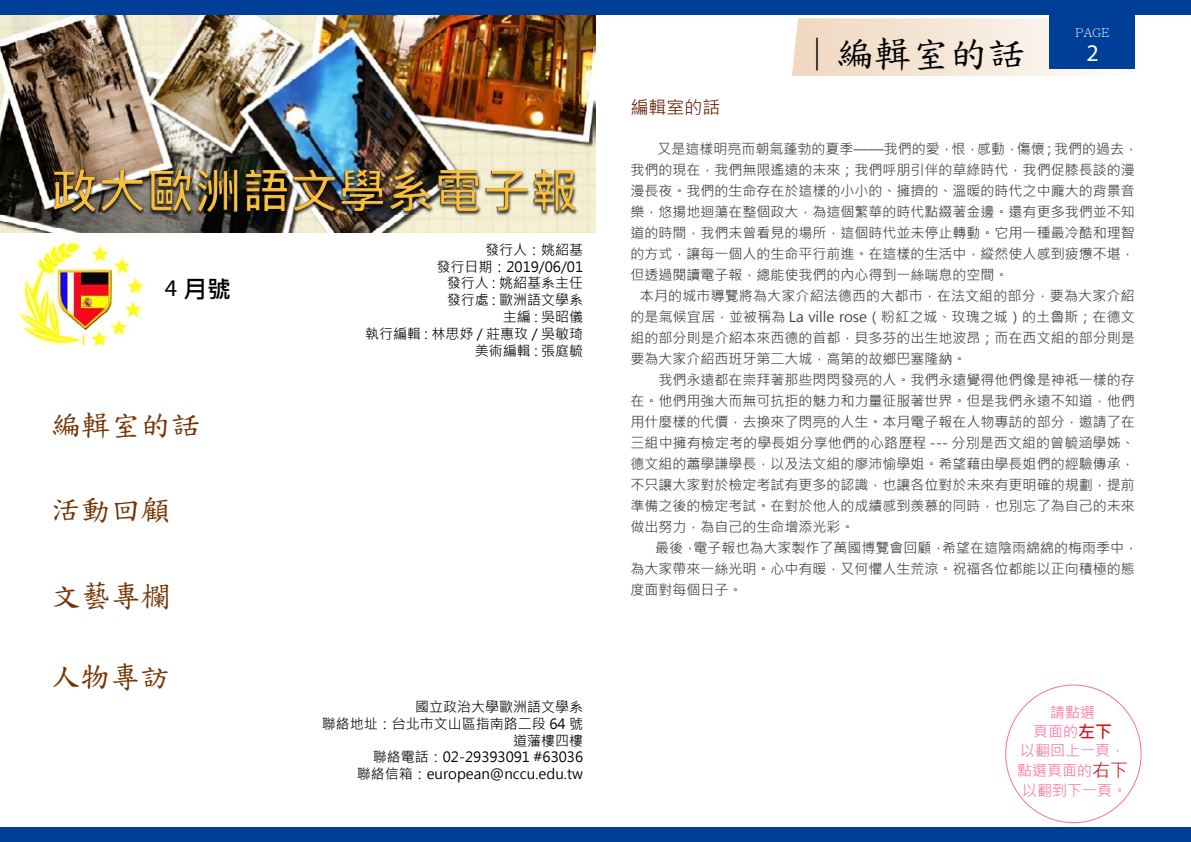
<style>
.page{position:relative;width:1191px;height:842px;background:#fff}
.page>*{position:absolute;margin:0;border:0;box-sizing:border-box;transform-origin:0 0}
.t1{font:700 48px "Microsoft Jheng Hei";color:#fac040}
.t2{font:38px "DF Kai Shu SB Estd BF";color:#000}
.t3{font:30px "DF Kai Shu SB Estd BF";color:#763300}
.t4{font:700 24px "Microsoft Jheng Hei";color:#000}
.t5{font:24px "Myriad Pro";color:#fff}
.t6{font:18px "Microsoft Jheng Hei";color:#662000}
.t7{font:15px/19.5px "Microsoft Jheng Hei";color:#fa71a0;text-align:center}
.t8{font:14px/21px "Microsoft Jheng Hei";color:#3e3a39}
.t9{font:14px/16.8px "Microsoft Jheng Hei";color:#000;text-align:right}
.t10{font:300 12px "Adobe Ming Std";color:#fff}
.s1{font-family:"Myriad Pro";font-weight:400}
.s2{font-size:36px}
.s3{font-weight:700;font-size:17px;color:#d0121b}
.s4{font-size:18px;color:#d0121b}
</style>
<div class="page">
<svg style="left:792px;top:18px;width:343px;height:58px;background:#f5e6d7"></svg>
<div style="left:0;top:0;width:624px;height:14px;background:#003f98"></div>
<div style="left:624px;top:0;width:567px;height:14px;background:#003f98"></div>
<div style="left:0;top:828px;width:624px;height:14px;background:#003f98"></div>
<div style="left:595px;top:828px;width:596px;height:14px;background:#003f98"></div>
<div style="left:1049px;top:12px;width:85px;height:57px;background:#003f98"></div>
<img style="left:0;top:15px;width:595px;height:217px">
<div style="left:41px;top:159px;width:599px;height:67px;background:#000;opacity:.75"></div>
<img style="left:17px;top:238px;width:128px;height:108px">
<h1 class="t1" style="left:50px;top:161px;width:530px">政大歐洲語文學系電子報</h1>
<h3 class="t4" style="left:165px;top:274px;width:68px"><span class="s1">4</span> 月號</h3>
<h3 class="t3" style="left:51px;top:410px;width:167px">編輯室的話</h3>
<h3 class="t3" style="left:51px;top:495px;width:137px">活動回顧</h3>
<h3 class="t3" style="left:51px;top:581px;width:122px">文藝專欄</h3>
<h3 class="t3" style="left:50px;top:662px;width:137px">人物專訪</h3>
<p class="t9" style="left:365px;top:241px;width:219px">發行人：姚紹基<br>發行日期：2019/06/01<br>發行人 : 姚紹基系主任<br>發行處 : 歐洲語文學系<br>主編 : 吳昭儀<br>執行編輯 : 林思妤 / 莊惠玫 / 吳敏琦美術編輯 : 張庭毓</p>
<p class="t9" style="left:322px;top:698px;width:263px">國立政治大學歐洲語文學系<br>聯絡地址：台北市文山區指南路二段 64 號　　　　　道藩樓四樓<br>聯絡電話：02-29393091 #63036<br>聯絡信箱：european@nccu.edu.tw</p>
<p class="t10" style="left:1075px;top:26px;width:36px">PAGE</p>
<h2 class="t2" style="left:808px;top:35px;width:238px"><span class="s2">|</span> 編輯室的話</h2>
<h3 class="t5" style="left:1086px;top:38px;width:14px">2</h3>
<p class="t6" style="left:630px;top:96px;width:91px">編輯室的話</p>
<p class="t8" style="left:630px;top:138px;width:509px;text-indent:27px">又是這樣明亮而朝氣蓬勃的夏季——我們的愛，恨，感動，傷懷；我們的過去，我們的現在，我們無限遙遠的未來；我們呼朋引伴的草綠時代，我們促膝長談的漫漫長夜。我們的生命存在於這樣的小小的、擁擠的、溫暖的時代之中龐大的背景音樂，悠揚地迴蕩在整個政大，為這個繁華的時代點綴著金邊。還有更多我們並不知道的時間，我們未曾看見的場所，這個時代並未停止轉動。它用一種最冷酷和理智的方式，讓每一個人的生命平行前進。在這樣的生活中，縱然使人感到疲憊不堪，但透過閱讀電子報，總能使我們的內心得到一絲喘息的空間。</p>
<p class="t8" style="left:630px;top:285px;width:506px;text-align:justify;text-indent:9px">本月的城市導覽將為大家介紹法德西的大都市，在法文組的部分，要為大家介紹的是氣候宜居，並被稱為 La ville rose（粉紅之城、玫瑰之城）的土魯斯；在德文組的部分則是介紹本來西德的首都，貝多芬的出生地波昂；而在西文組的部分則是要為大家介紹西班牙第二大城，高第的故鄉巴塞隆納。</p>
<p class="t8" style="left:630px;top:369px;width:506px;text-align:justify;text-indent:28px">我們永遠都在崇拜著那些閃閃發亮的人。我們永遠覺得他們像是神祗一樣的存在。他們用強大而無可抗拒的魅力和力量征服著世界。但是我們永遠不知道，他們用什麼樣的代價，去換來了閃亮的人生。本月電子報在人物專訪的部分，邀請了在三組中擁有檢定考的學長姐分享他們的心路歷程 --- 分別是西文組的曾毓涵學姊、德文組的蕭學謙學長，以及法文組的廖沛愉學姐。希望藉由學長姐們的經驗傳承，不只讓大家對於檢定考試有更多的認識，也讓各位對於未來有更明確的規劃，提前準備之後的檢定考試。在對於他人的成績感到羨慕的同時，也別忘了為自己的未來做出努力，為自己的生命增添光彩。</p>
<p class="t8" style="left:630px;top:537px;width:509px;text-indent:24px">最後，電子報也為大家製作了萬國博覽會回顧，希望在這陰雨綿綿的梅雨季中，為大家帶來一絲光明。心中有暖，又何懼人生荒涼。祝福各位都能以正向積極的態度面對每個日子。</p>
<p class="t7" style="left:1017px;top:703px;width:113px">請點選<br>頁面的<span class="s3">左下<br></span>以翻回上一頁，點選頁面的<span class="s4">右下</span>以翻到下一頁。</p>
</div>
